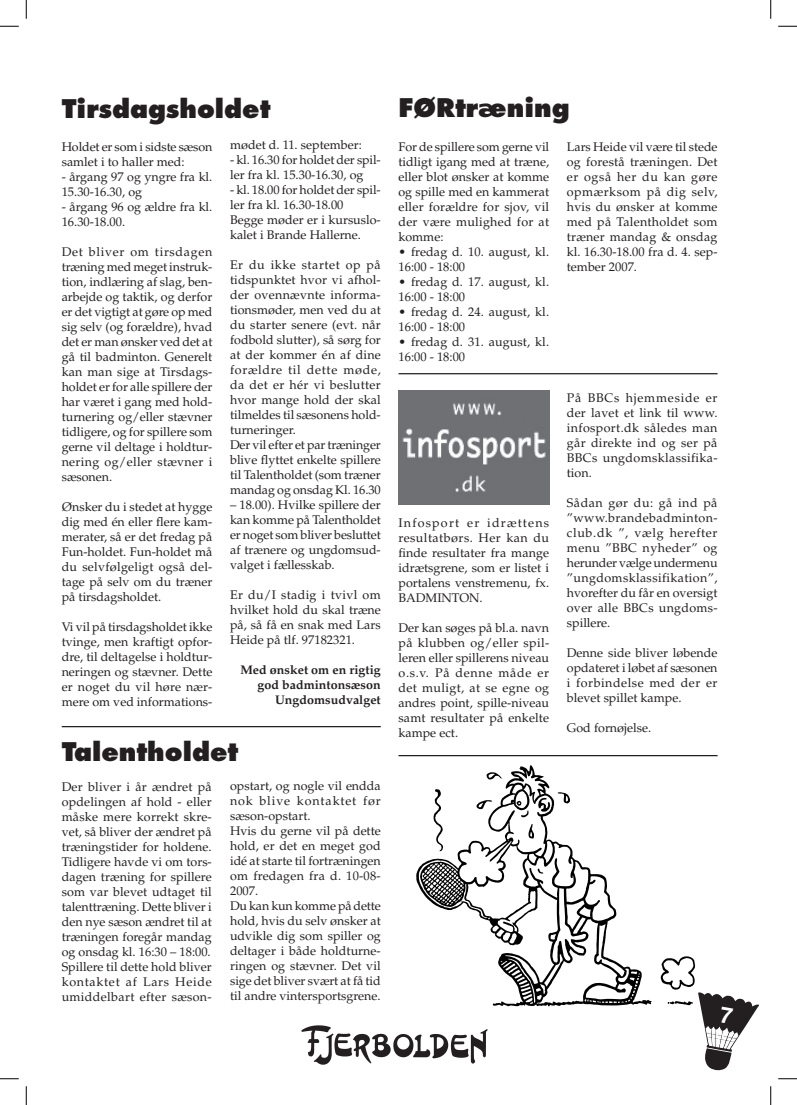
<style>
.page{position:relative;width:797px;height:1105px;background:#fff}
.page>*{position:absolute;margin:0;border:0;box-sizing:border-box;transform-origin:0 0}
.t1{font:800 25px "Futura";color:#231f20}
.t2{font:12.5px/15px "Palatino";color:#231f20;text-align:justify}
.t3{font:700 12.5px/15px "Palatino";color:#231f20;text-align:right}
</style>
<div class="page">
<img style="left:301px;top:1025px;width:186px;height:39px">
<hr style="left:62px;top:726px;width:319px;height:1px;background:#231f20">
<hr style="left:398px;top:373px;width:319px;height:1px;background:#231f20">
<img style="left:398px;top:390px;width:151px;height:115px">
<hr style="left:398px;top:755px;width:319px;height:1px;background:#231f20">
<svg style="left:416px;top:765px;width:236px;height:242px"></svg>
<svg style="left:418px;top:770px;width:221px;height:234px"></svg>
<svg style="left:0;top:25px;width:19px;height:2px"></svg>
<svg style="left:778px;top:25px;width:19px;height:2px"></svg>
<svg style="left:0;top:1078px;width:19px;height:1px"></svg>
<svg style="left:778px;top:1078px;width:19px;height:1px"></svg>
<svg style="left:25px;top:0;width:2px;height:19px"></svg>
<svg style="left:25px;top:1086px;width:2px;height:19px"></svg>
<svg style="left:770px;top:0;width:1px;height:19px"></svg>
<svg style="left:770px;top:1086px;width:1px;height:19px"></svg>
<svg style="left:660px;top:956px;width:99px;height:115px"></svg>
<h1 class="t1" style="left:62px;top:98px;width:210px">Tirsdagsholdet</h1>
<p class="t2" style="left:230px;top:139px;width:133px">mødet d. 11. september:</p>
<p class="t2" style="left:230px;top:154px;width:152px">- kl. 16.30 for holdet der spil&shy;ler fra kl. 15.30-16.30, og</p>
<p class="t2" style="left:230px;top:184px;width:152px;text-align:left">- kl. 18.00 for holdet der spil&shy;ler fra kl. 16.30-18.00<br>Begge møder er i kursuslo&shy;kalet i Brande Hallerne.</p>
<p class="t2" style="left:230px;top:259px;width:152px;text-align:left">Er du ikke startet op på tidspunktet hvor vi afhol&shy;der ovennævnte informa&shy;tionsmøder, men ved du at du starter senere (evt. når fodbold slutter), så sørg for at der kommer én af dine forældre til dette møde, da det er hér vi beslutter hvor mange hold der skal tilmeldes til sæsonens hold&shy;turneringer.<br>Der vil efter et par træninger blive flyttet enkelte spillere til Talentholdet (som træner mandag og onsdag Kl. 16.30</p>
<p class="t2" style="left:230px;top:499px;width:152px">– 18.00). Hvilke spillere der kan komme på Talentholdet er noget som bliver besluttet af trænere og ungdomsud&shy;valget i fællesskab.</p>
<p class="t2" style="left:230px;top:589px;width:152px">Er du/I stadig i tvivl om hvilket hold du skal træne på, så få en snak med Lars Heide på tlf. 97182321.</p>
<p class="t3" style="left:240px;top:664px;width:142px">Med ønsket om en rigtig god badmintonsæson<br>Ungdomsudvalget</p>
<p class="t2" style="left:62px;top:141px;width:152px">Holdet er som i sidste sæson samlet i to haller med:</p>
<p class="t2" style="left:62px;top:171px;width:152px">- årgang 97 og yngre fra kl.<br>15.30-16.30, og</p>
<p class="t2" style="left:62px;top:201px;width:152px">- årgang 96 og ældre fra kl.<br>16.30-18.00.</p>
<p class="t2" style="left:62px;top:246px;width:152px">Det bliver om tirsdagen træning med meget instruk&shy;tion, indlæring af slag, ben&shy;arbejde og taktik, og derfor er det vigtigt at gøre op med sig selv (og forældre), hvad det er man ønsker ved det at gå til badminton. Generelt kan man sige at Tirsdags&shy;holdet er for alle spillere der har været i gang med hold&shy;turnering og/eller stævner tidligere, og for spillere som gerne vil deltage i holdtur&shy;nering og/eller stævner i sæsonen.</p>
<p class="t2" style="left:62px;top:501px;width:152px">Ønsker du i stedet at hygge dig med én eller flere kam&shy;merater, så er det fredag på Fun-holdet. Fun-holdet må du selvfølgeligt også del&shy;tage på selv om du træner på tirsdagsholdet.</p>
<p class="t2" style="left:62px;top:621px;width:152px">Vi vil på tirsdagsholdet ikke tvinge, men kraftigt opfor&shy;dre, til deltagelse i holdtur&shy;neringen og stævner. Dette er noget du vil høre nær&shy;mere om ved informations-</p>
<h1 class="t1" style="left:62px;top:740px;width:178px">Talentholdet</h1>
<p class="t2" style="left:230px;top:780px;width:152px;text-align:left">opstart, og nogle vil endda nok blive kontaktet før sæson-opstart.<br>Hvis du gerne vil på dette hold, er det en meget god idé at starte til fortræningen om fredagen fra d. 10-08-<br>2007.<br>Du kan kun komme på dette hold, hvis du selv ønsker at udvikle dig som spiller og deltager i både holdturne&shy;ringen og stævner. Det vil sige det bliver svært at få tid til andre vintersportsgrene.</p>
<p class="t2" style="left:62px;top:780px;width:152px">Der bliver i år ændret på opdelingen af hold - eller måske mere korrekt skre&shy;vet, så bliver der ændret på træningstider for holdene.<br>Tidligere havde vi om tors&shy;dagen træning for spillere som var blevet udtaget til talenttræning. Dette bliver i den nye sæson ændret til at træningen foregår mandag og onsdag kl. 16:30 – 18:00.<br>Spillere til dette hold bliver kontaktet af Lars Heide umiddelbart efter sæson-</p>
<h1 class="t1" style="left:398px;top:97px;width:173px">FØRtræning</h1>
<p class="t2" style="left:567px;top:141px;width:152px">Lars Heide vil være til stede og forestå træningen. Det er også her du kan gøre opmærksom på dig selv, hvis du ønsker at komme med på Talentholdet som træner mandag &amp; onsdag kl. 16.30-18.00 fra d. 4. sep&shy;tember 2007.</p>
<p class="t2" style="left:398px;top:141px;width:152px">For de spillere som gerne vil tidligt igang med at træne, eller blot ønsker at komme og spille med en kammerat eller forældre for sjov, vil der være mulighed for at komme:</p>
<p class="t2" style="left:398px;top:246px;width:152px">• fredag d. 10. august, kl.<br>16:00 - 18:00</p>
<p class="t2" style="left:398px;top:276px;width:152px">• fredag d. 17. august, kl.<br>16:00 - 18:00</p>
<p class="t2" style="left:398px;top:306px;width:152px">• fredag d. 24. august, kl.<br>16:00 - 18:00</p>
<p class="t2" style="left:398px;top:336px;width:152px">• fredag d. 31. august, kl.<br>16:00 - 18:00</p>
<p class="t2" style="left:398px;top:517px;width:152px">Infosport er idrættens resultatbørs. Her kan du finde resultater fra mange idrætsgrene, som er listet i portalens venstremenu, fx.<br>BADMINTON.</p>
<p class="t2" style="left:398px;top:622px;width:152px">Der kan søges på bl.a. navn på klubben og/eller spil&shy;leren eller spillerens niveau o.s.v. På denne måde er det muligt, at se egne og andres point, spille-niveau samt resultater på enkelte kampe ect.</p>
<p class="t2" style="left:567px;top:392px;width:152px">På BBCs hjemmeside er der lavet et link til www. infosport.dk således man går direkte ind og ser på BBCs ungdomsklassifika&shy;tion.</p>
<p class="t2" style="left:567px;top:497px;width:152px">Sådan gør du: gå ind på ”www.brandebadminton&shy;club.dk ”, vælg herefter menu ”BBC nyheder” og herunder vælge undermenu ”ungdomsklassifikation”, hvorefter du får en oversigt over alle BBCs ungdoms&shy;spillere.</p>
<p class="t2" style="left:567px;top:647px;width:152px">Denne side bliver løbende opdateret i løbet af sæsonen i forbindelse med der er blevet spillet kampe.</p>
<p class="t2" style="left:567px;top:722px;width:86px">God fornøjelse.</p>
</div>
